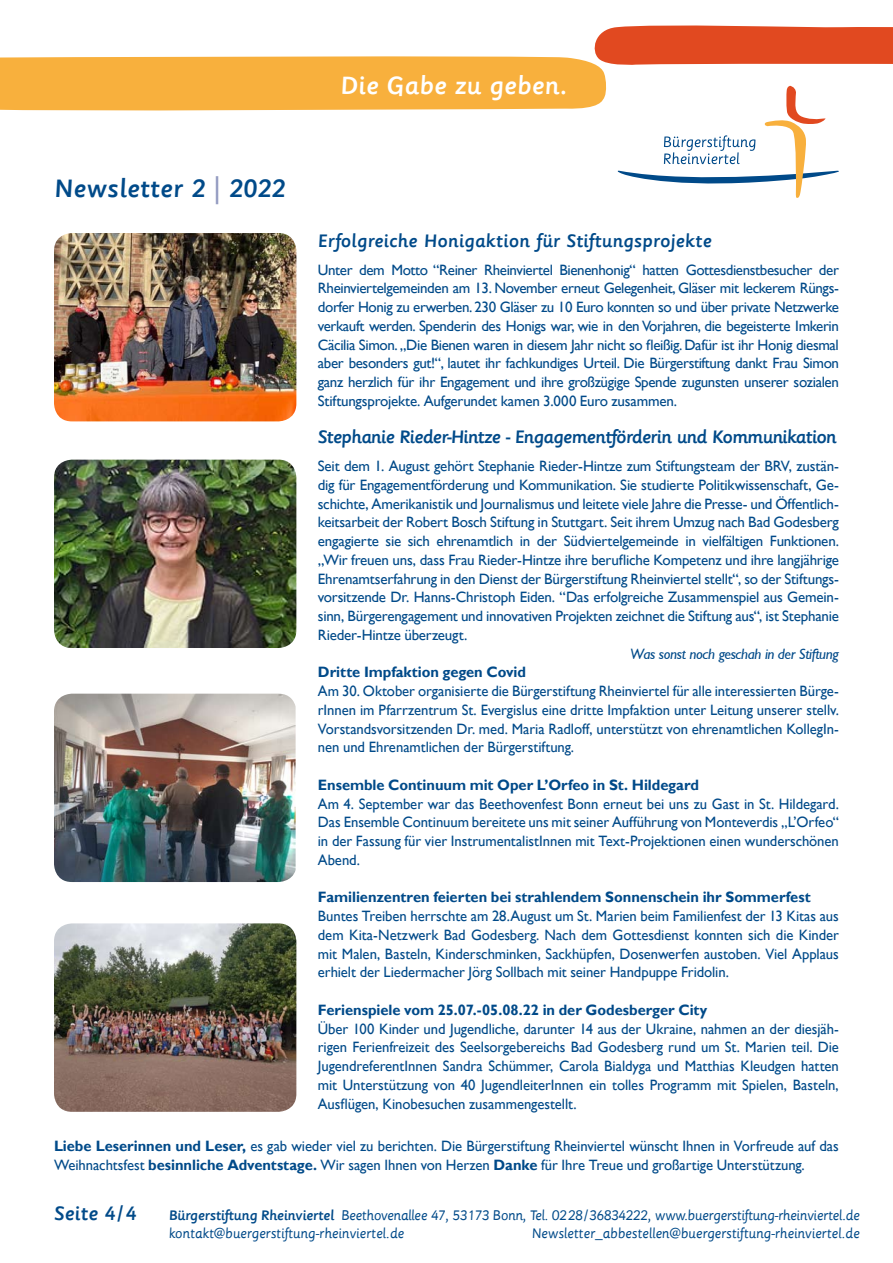
<style>
.page{position:relative;width:893px;height:1263px;background:#fff}
.page>*{position:absolute;margin:0;border:0;box-sizing:border-box;transform-origin:0 0}
.t1{font:500 27.15px "Sassoon Primary Com";letter-spacing:.005em;color:#004a89}
.t2{font:500 27px "Sassoon Primary Com";color:#fff}
.t3{font:500 21px "Sassoon Primary Com";letter-spacing:.005em;color:#004a89}
.t4{font:500 19.5px "Sassoon Primary Com";letter-spacing:-.045em;color:#004a89}
.t5{font:500 19.5px "Sassoon Primary Com";color:#004a89}
.t6{font:15px/18.8px "Gill Sans";letter-spacing:-.005em;color:#004a89;text-align:justify}
.t7{font:700 15px "Gill Sans";letter-spacing:-.005em;color:#004a89}
.t8{font:italic 15px "Gill S Si";letter-spacing:-.025em;color:#004a89}
.t9{font:14.85px/17.9px "Sassoon Primary Com";letter-spacing:-.01em;color:#004a89}
.s1{color:#929ac0}
.s2{font-weight:700}
.s3{font-weight:500}
</style>
<div class="page">
<svg style="left:0;top:25px;width:893px;height:173px"></svg>
<img style="left:54px;top:923px;width:242px;height:189px">
<img style="left:54px;top:233px;width:242px;height:188px">
<img style="left:54px;top:460px;width:242px;height:188px">
<img style="left:54px;top:694px;width:242px;height:188px">
<h1 class="t1" style="left:54px;top:173px;width:233px">Newsletter 2 <span class="s1">|</span> 2022</h1>
<h2 class="t2" style="left:340px;top:70px;width:228px">Die Gabe zu geben.</h2>
<h3 class="t5" style="left:318px;top:230px;width:395px">Erfolgreiche Honigaktion für Stiftungsprojekte</h3>
<p class="t6" style="left:318px;top:260px;width:523px">Unter dem Motto “Reiner Rheinviertel Bienenhonig“ hatten Gottesdienstbesucher der Rheinviertelgemeinden am 13. November erneut Gelegenheit, Gläser mit leckerem Rüngs&shy;dorfer Honig zu erwerben. 230 Gläser zu 10 Euro konnten so und über private Netzwerke verkauft werden. Spenderin des Honigs war, wie in den Vorjahren, die begeisterte Imkerin Cäcilia Simon. „Die Bienen waren in diesem Jahr nicht so fleißig. Dafür ist ihr Honig diesmal aber besonders gut!“, lautet ihr fachkundiges Urteil. Die Bürgerstiftung dankt Frau Simon ganz herzlich für ihr Engagement und ihre großzügige Spende zugunsten unserer sozialen Stiftungsprojekte. Aufgerundet kamen 3.000 Euro zusammen.</p>
<h3 class="t4" style="left:318px;top:426px;width:520px">Stephanie Rieder-Hintze - Engagementförderin und Kommunikation</h3>
<p class="t6" style="left:318px;top:457px;width:523px">Seit dem 1. August gehört Stephanie Rieder-Hintze zum Stiftungsteam der BRV, zustän&shy;dig für Engagementförderung und Kommunikation. Sie studierte Politikwissenschaft, Ge&shy;schichte, Amerikanistik und Journalismus und leitete viele Jahre die Presse- und Öffentlich&shy;keitsarbeit der Robert Bosch Stiftung in Stuttgart. Seit ihrem Umzug nach Bad Godesberg engagierte sie sich ehrenamtlich in der Südviertelgemeinde in vielfältigen Funktionen. „Wir freuen uns, dass Frau Rieder-Hintze ihre berufliche Kompetenz und ihre langjährige Ehrenamtserfahrung in den Dienst der Bürgerstiftung Rheinviertel stellt“, so der Stiftungs&shy;vorsitzende Dr. Hanns-Christoph Eiden. “Das erfolgreiche Zusammenspiel aus Gemein&shy;sinn, Bürgerengagement und innovativen Projekten zeichnet die Stiftung aus“, ist Stephanie Rieder-Hintze überzeugt.</p>
<p class="t8" style="left:630px;top:645px;width:210px">Was sonst noch geschah in der Stiftung</p>
<p class="t7" style="left:318px;top:663px;width:210px">Dritte Impfaktion gegen Covid</p>
<p class="t6" style="left:318px;top:682px;width:523px">Am 30. Oktober organisierte die Bürgerstiftung Rheinviertel für alle interessierten Bürge&shy;rInnen im Pfarrzentrum St. Evergislus eine dritte Impfaktion unter Leitung unserer stellv.<br>Vorstandsvorsitzenden Dr. med. Maria Radloff, unterstützt von ehrenamtlichen KollegIn&shy;nen und Ehrenamtlichen der Bürgerstiftung.</p>
<p class="t7" style="left:318px;top:776px;width:383px">Ensemble Continuum mit Oper L’Orfeo in St. Hildegard</p>
<p class="t6" style="left:318px;top:794px;width:523px">Am 4. September war das Beethovenfest Bonn erneut bei uns zu Gast in St. Hildegard.<br>Das Ensemble Continuum bereitete uns mit seiner Aufführung von Monteverdis „L’Orfeo“ in der Fassung für vier InstrumentalistInnen mit Text-Projektionen einen wunderschönen Abend.</p>
<p class="t7" style="left:318px;top:888px;width:494px">Familienzentren feierten bei strahlendem Sonnenschein ihr Sommerfest</p>
<p class="t6" style="left:318px;top:907px;width:523px">Buntes Treiben herrschte am 28.August um St. Marien beim Familienfest der 13 Kitas aus dem Kita-Netzwerk Bad Godesberg. Nach dem Gottesdienst konnten sich die Kinder mit Malen, Basteln, Kinderschminken, Sackhüpfen, Dosenwerfen austoben. Viel Applaus erhielt der Liedermacher Jörg Sollbach mit seiner Handpuppe Fridolin.</p>
<p class="t7" style="left:318px;top:1001px;width:391px">Ferienspiele vom 25.07.-05.08.22 in der Godesberger City</p>
<p class="t6" style="left:318px;top:1019px;width:523px">Über 100 Kinder und Jugendliche, darunter 14 aus der Ukraine, nahmen an der diesjäh&shy;rigen Ferienfreizeit des Seelsorgebereichs Bad Godesberg rund um St. Marien teil. Die JugendreferentInnen Sandra Schümmer, Carola Bialdyga und Matthias Kleudgen hatten mit Unterstützung von 40 JugendleiterInnen ein tolles Programm mit Spielen, Basteln, Ausflügen, Kinobesuchen zusammengestellt.</p>
<p class="t6" style="left:54px;top:1137px;width:786px"><span class="s2">Liebe Leserinnen und Leser,</span> es gab wieder viel zu berichten. Die Bürgerstiftung Rheinviertel wünscht Ihnen in Vorfreude auf das<br>Weihnachtsfest <span class="s2">besinnliche Adventstage.</span> Wir sagen Ihnen von Herzen <span class="s2">Danke</span> für Ihre Treue und großartige Unterstützung.</p>
<h3 class="t3" style="left:54px;top:1201px;width:84px">Seite 4/4</h3>
<p class="t9" style="left:169px;top:1206px;width:693px"><span class="s3">Bürgerstiftung Rheinviertel</span> Beethovenallee 47, 53173 Bonn, Tel. 0228/36834222, www.buergerstiftung-rheinviertel.de kontakt@buergerstiftung-rheinviertel.de</p>
<p class="t9" style="left:532px;top:1224px;width:329px">Newsletter_abbestellen@buergerstiftung-rheinviertel.de</p>
</div>
